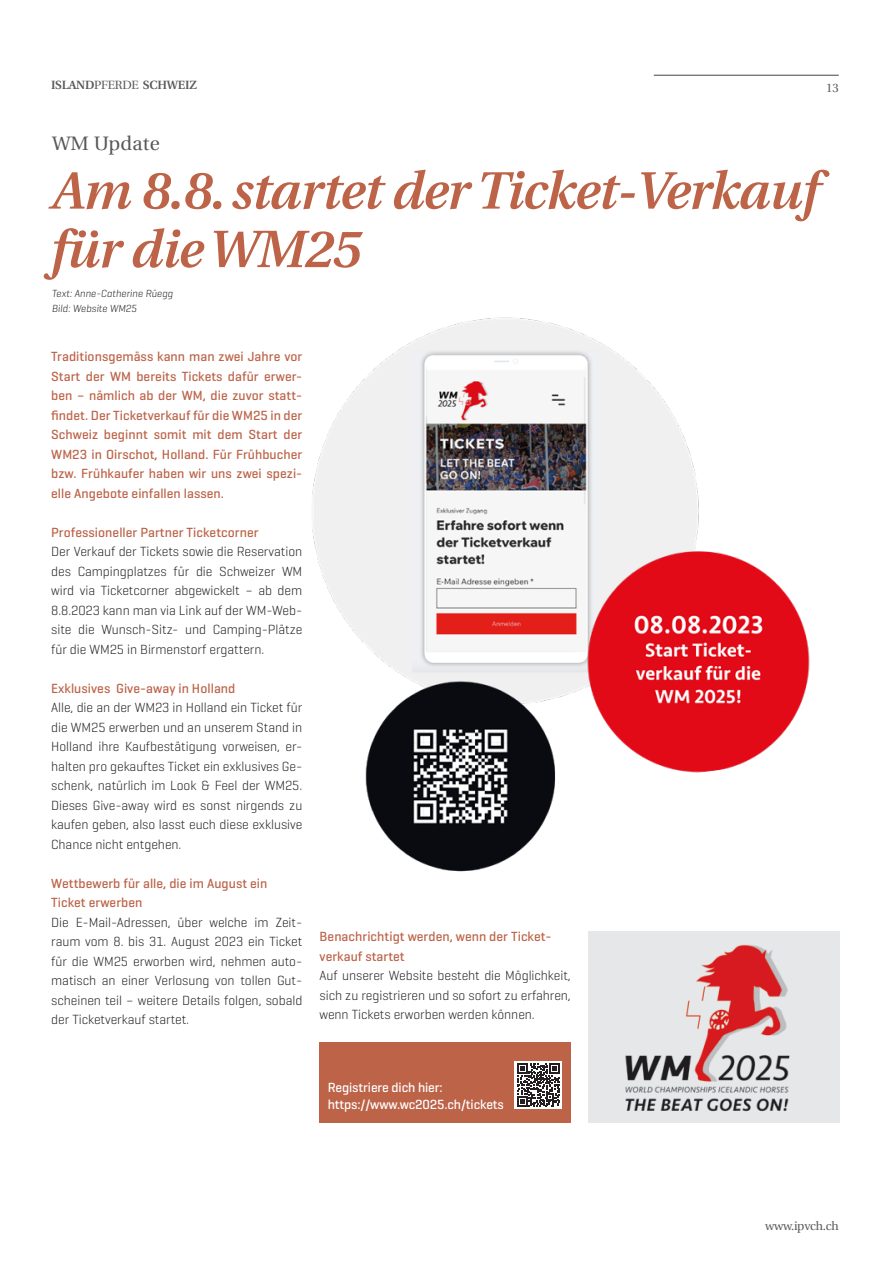
<style>
.page{position:relative;width:893px;height:1263px;background:#fff}
.page>*{position:absolute;margin:0;border:0;box-sizing:border-box;transform-origin:0 0}
.Headline_Std{font:italic 600 52.5px "Utopia";letter-spacing:-.015em;color:#bc6348}
.Headline_Std-2{font:19.5px "Utopia";letter-spacing:.01em;color:#57585a}
.Grundschrift{font:300 13.5px/19.5px "Geogrotesque";letter-spacing:-.005em;color:#231f20;text-align:justify}
.LEAD{font:500 13.5px/19.5px "Geogrotesque";letter-spacing:.005em;color:#bc6348;text-align:justify}
.Zwischentitel_neu_Ko{font:500 13.5px/19.5px "Geogrotesque";letter-spacing:.005em;color:#bc6348}
.Zwischentitel_neu{font:500 13.5px "Geogrotesque";letter-spacing:-.01em;color:#fff}
.t1{font:600 12px "Utopia";letter-spacing:-.02em;color:#57585a}
.t2{font:12px "Utopia";letter-spacing:-.02em;color:#57585a}
.Grundschrift-2{font:italic 300 10.5px "Geogrotesque";color:#231f20}
.s1{font-weight:400}
</style>
<div class="page">
<div style="left:319px;top:1042px;width:251px;height:81px;background:#bc6348"></div>
<div style="left:515px;top:1061px;width:47px;height:47px;background:#fff"></div>
<svg style="left:517px;top:1063px;width:43px;height:43px"></svg>
<img style="left:312px;top:317px;width:387px;height:379px">
<img style="left:357px;top:677px;width:206px;height:195px">
<img style="left:580px;top:527px;width:230px;height:246px">
<div style="left:588px;top:931px;width:251px;height:192px;background:#e6e7e9"></div>
<img style="left:625px;top:944px;width:165px;height:168px">
<hr style="left:654px;top:75px;width:185px;height:1px;background:#57585a">
<p class="t1" style="left:51px;top:78px;width:147px">ISLAND<span class="s1">PFERDE</span> SCHWEIZ</p>
<p class="t2" style="left:826px;top:81px;width:14px">13</p>
<p class="Headline_Std-2" style="left:52px;top:133px;width:109px">WM Update</p>
<p class="Headline_Std" style="left:50px;top:161px;width:769px">Am 8.8. startet der Ticket-Verkauf</p>
<p class="Headline_Std" style="left:48px;top:220px;width:313px">für die WM25</p>
<p class="Grundschrift-2" style="left:52px;top:287px;width:123px">Text: Anne-Catherine Rüegg</p>
<p class="Grundschrift-2" style="left:52px;top:302px;width:87px">Bild: Website WM25</p>
<p class="LEAD" style="left:51px;top:347px;width:253px">Traditionsgemäss kann man zwei Jahre vor Start der WM bereits Tickets dafür erwer&shy;ben – nämlich ab der WM, die zuvor statt&shy;findet. Der Ticketverkauf für die WM25 in der Schweiz beginnt somit mit dem Start der WM23 in Oirschot, Holland. Für Frühbucher bzw. Frühkaufer haben wir uns zwei spezi&shy;elle Angebote einfallen lassen.</p>
<p class="Zwischentitel_neu_Ko" style="left:51px;top:522px;width:209px">Professioneller Partner Ticketcorner</p>
<p class="Grundschrift" style="left:51px;top:542px;width:253px">Der Verkauf der Tickets sowie die Reservation des Campingplatzes für die Schweizer WM wird via Ticketcorner abgewickelt – ab dem 8.8.2023 kann man via Link auf der WM-Web&shy;site die Wunsch-Sitz- und Camping- Plätze für die WM25 in Birmenstorf ergattern.</p>
<p class="Zwischentitel_neu_Ko" style="left:51px;top:678px;width:186px">Exklusives Give-away in Holland</p>
<p class="Grundschrift" style="left:51px;top:698px;width:253px">Alle, die an der WM23 in Holland ein Ticket für die WM25 erwerben und an unserem Stand in Holland ihre Kaufbestätigung vorweisen, er&shy;halten pro gekauftes Ticket ein exklusives Ge&shy;schenk, natürlich im Look &amp; Feel der WM25.<br>Dieses Give-away wird es sonst nirgends zu kaufen geben, also lasst euch diese exklusive Chance nicht entgehen.</p>
<p class="Zwischentitel_neu_Ko" style="left:51px;top:873px;width:218px">Wettbewerb für alle, die im August ein<br>Ticket erwerben</p>
<p class="Grundschrift" style="left:51px;top:912px;width:253px">Die E- Mail-Adressen, über welche im Zeit&shy;raum vom 8. bis 31. August 2023 ein Ticket für die WM25 erworben wird, nehmen auto&shy;matisch an einer Verlosung von tollen Gut&shy;scheinen teil – weitere Details folgen, sobald der Ticketverkauf startet.</p>
<p class="Zwischentitel_neu_Ko" style="left:320px;top:927px;width:234px">Benachrichtigt werden, wenn der Ticket&shy;verkauf startet</p>
<p class="Grundschrift" style="left:320px;top:966px;width:253px">Auf unserer Website besteht die Möglichkeit, sich zu registrieren und so sofort zu erfahren, wenn Tickets erworben werden können.</p>
<p class="Zwischentitel_neu" style="left:328px;top:1079px;width:116px">Registriere dich hier:</p>
<p class="Zwischentitel_neu" style="left:328px;top:1095px;width:178px">https://www.wc2025.ch/tickets</p>
<p class="t2" style="left:765px;top:1219px;width:75px">www.ipvch.ch</p>
</div>
